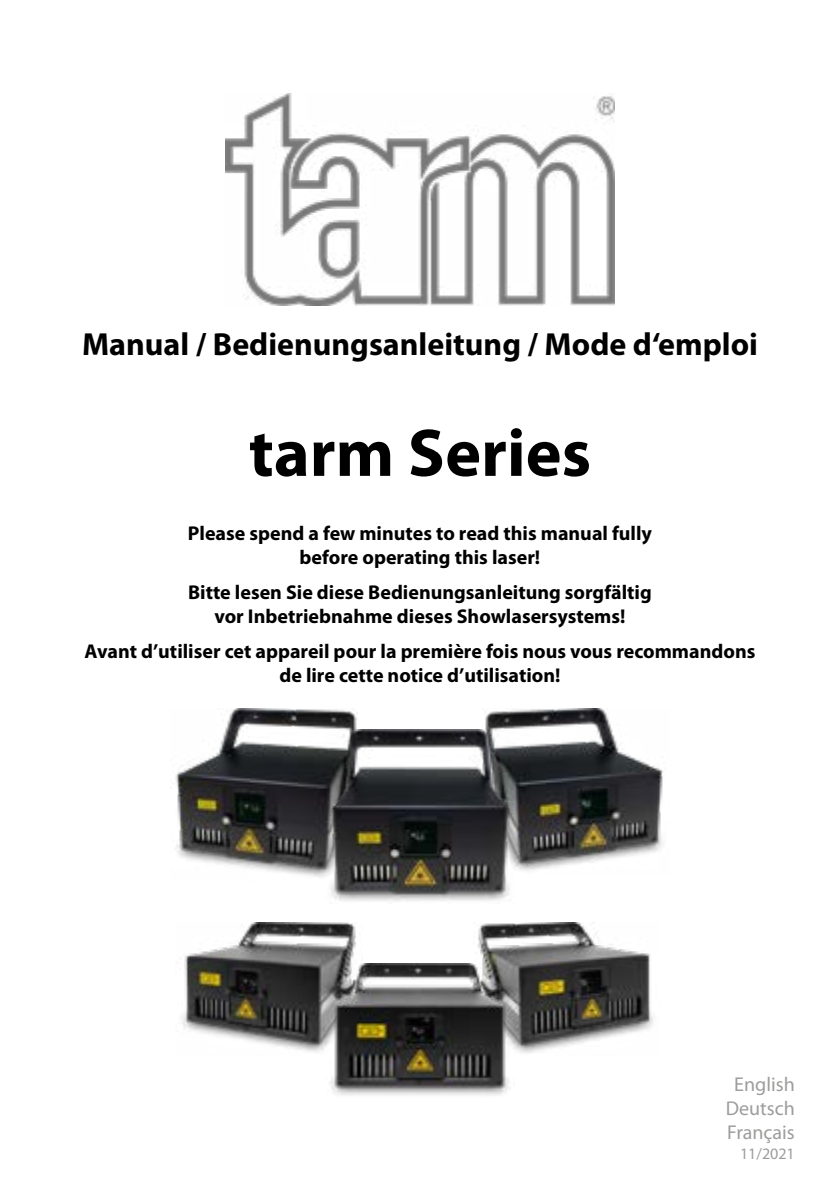
<style>
.page{position:relative;width:840px;height:1191px;background:#fff}
.page>*{position:absolute;margin:0;border:0;box-sizing:border-box;transform-origin:0 0}
.t1{font:700 68px "Myriad Pro";color:#000}
.t2{font:700 32px "Myriad Pro";color:#000}
.t3{font:700 20px/24px "Myriad Pro";color:#000;text-align:center}
.t4{font:20px/24px "Myriad Pro";color:#9d9d9c;text-align:center}
.t5{font:16px "Myriad Pro";color:#9d9d9c}
</style>
<div class="page">
<img style="left:225px;top:94px;width:389px;height:212px">
<img style="left:170px;top:709px;width:187px;height:168px">
<img style="left:485px;top:709px;width:178px;height:162px">
<img style="left:325px;top:729px;width:189px;height:173px">
<img style="left:182px;top:922px;width:180px;height:130px">
<img style="left:473px;top:922px;width:181px;height:131px">
<img style="left:325px;top:964px;width:189px;height:132px">
<h2 class="t2" style="left:82px;top:323px;width:677px">Manual / Bedienungsanleitung / Mode d‘emploi</h2>
<h1 class="t1" style="left:249px;top:408px;width:343px">tarm Series</h1>
<p class="t3" style="left:188px;top:520px;width:465px">Please spend a few minutes to read this manual fully before operating this laser!</p>
<p class="t3" style="left:188px;top:579px;width:465px">Bitte lesen Sie diese Bedienungsanleitung sorgfältig vor Inbetriebnahme dieses Showlasersystems!</p>
<p class="t3" style="left:84px;top:639px;width:672px">Avant d’utiliser cet appareil pour la première fois nous vous recommandons de lire cette notice d’utilisation!</p>
<p class="t4" style="left:725px;top:1072px;width:71px">English<br>Deutsch<br>Français</p>
<p class="t5" style="left:739px;top:1144px;width:56px">11/2021</p>
</div>
